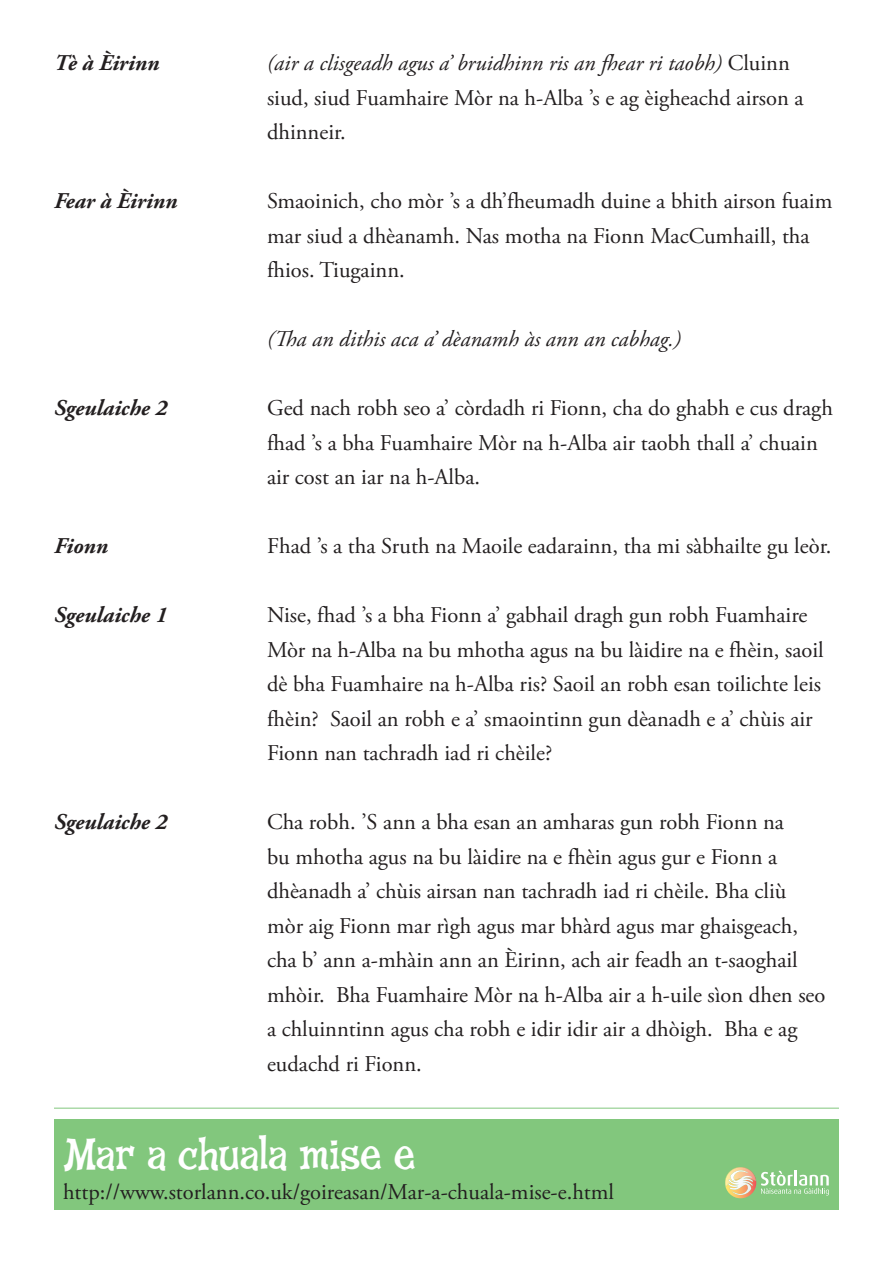
<style>
.page{position:relative;width:893px;height:1263px;background:#fff}
.page>*{position:absolute;margin:0;border:0;box-sizing:border-box;transform-origin:0 0}
.t1{font:45px "Fink Roman";letter-spacing:-.015em;color:#fff}
.drama_text{font:22.5px/34.5px "Adobe Garamond Pro";color:#231f20}
.drama_text-2{font:italic 700 22.5px "Adobe Garamond Pro";color:#231f20}
.drama_text-3{font:italic 22.5px "Adobe Garamond Pro";color:#231f20}
.s1{font-style:italic}
</style>
<div class="page">
<hr style="left:54px;top:1108px;width:785px;height:1px;background:#82c77d">
<div style="left:54px;top:1119px;width:785px;height:91px;background:#82c77d"></div>
<svg style="left:725px;top:1167px;width:104px;height:31px"></svg>
<p class="drama_text-2" style="left:54px;top:50px;width:107px">Tè à Èirinn</p>
<p class="drama_text" style="left:267px;top:47px;width:538px"><span class="s1">(air a clisgeadh agus a’ bruidhinn ris an fhear ri taobh)</span> Cluinn siud, siud Fuamhaire Mòr na h-Alba ’s e ag èigheachd airson a dhinneir.</p>
<p class="drama_text-2" style="left:54px;top:188px;width:125px">Fear à Èirinn</p>
<p class="drama_text" style="left:267px;top:185px;width:567px">Smaoinich, cho mòr ’s a dh’fheumadh duine a bhith airson fuaim mar siud a dhèanamh. Nas motha na Fionn MacCumhaill, tha fhios. Tiugainn.</p>
<p class="drama_text-3" style="left:267px;top:326px;width:416px">(Tha an dithis aca a’ dèanamh às ann an cabhag.)</p>
<p class="drama_text-2" style="left:54px;top:395px;width:115px">Sgeulaiche 2</p>
<p class="drama_text" style="left:267px;top:392px;width:567px">Ged nach robh seo a’ còrdadh ri Fionn, cha do ghabh e cus dragh fhad ’s a bha Fuamhaire Mòr na h-Alba air taobh thall a’ chuain air cost an iar na h-Alba.</p>
<p class="drama_text-2" style="left:54px;top:533px;width:56px">Fionn</p>
<p class="drama_text" style="left:267px;top:530px;width:566px">Fhad ’s a tha Sruth na Maoile eadarainn, tha mi sàbhailte gu leòr.</p>
<p class="drama_text-2" style="left:54px;top:602px;width:115px">Sgeulaiche 1</p>
<p class="drama_text" style="left:267px;top:599px;width:558px">Nise, fhad ’s a bha Fionn a’ gabhail dragh gun robh Fuamhaire Mòr na h-Alba na bu mhotha agus na bu làidire na e fhèin, saoil dè bha Fuamhaire na h-Alba ris? Saoil an robh esan toilichte leis fhèin? Saoil an robh e a’ smaointinn gun dèanadh e a’ chùis air Fionn nan tachradh iad ri chèile?</p>
<p class="drama_text-2" style="left:54px;top:809px;width:115px">Sgeulaiche 2</p>
<p class="drama_text" style="left:267px;top:806px;width:560px">Cha robh. ’S ann a bha esan an amharas gun robh Fionn na<br>bu mhotha agus na bu làidire na e fhèin agus gur e Fionn a dhèanadh a’ chùis airsan nan tachradh iad ri chèile. Bha cliù mòr aig Fionn mar rìgh agus mar bhàrd agus mar ghaisgeach, cha b’ ann a-mhàin ann an Èirinn, ach air feadh an t-saoghail mhòir. Bha Fuamhaire Mòr na h-Alba air a h-uile sìon dhen seo a chluinntinn agus cha robh e idir idir air a dhòigh. Bha e ag eudachd ri Fionn.</p>
<h1 class="t1" style="left:63px;top:1127px;width:355px">Mar a chuala mise e</h1>
<p class="drama_text" style="left:63px;top:1175px;width:553px">http://www.storlann.co.uk/goireasan/Mar-a-chuala-mise-e.html</p>
</div>
